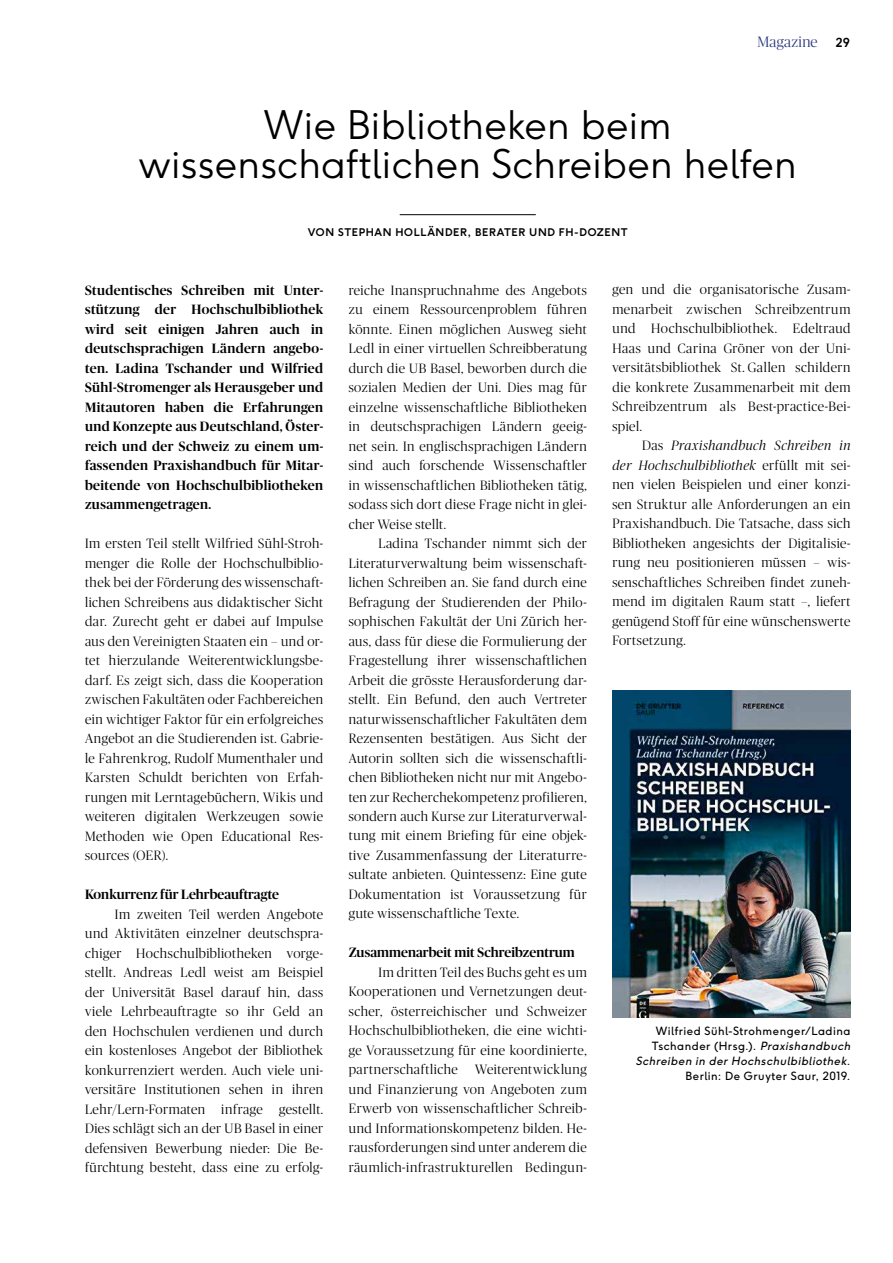
<style>
.page{position:relative;width:893px;height:1263px;background:#fff}
.page>*{position:absolute;margin:0;border:0;box-sizing:border-box;transform-origin:0 0}
.t1{font:300 39px/39px "F37 Ginger";letter-spacing:.01em;color:#000;text-align:center}
.t2{font:300 15px "Publico Banner";letter-spacing:.02em;color:#28367b}
.t3{font:300 13.5px/19.5px "Publico Banner";letter-spacing:.04em;color:#000;text-align:justify}
.t4{font:500 13.5px/19.5px "Publico Banner";letter-spacing:.005em;color:#000;text-align:justify}
.t5{font:11.25px/15px "F37 Ginger";letter-spacing:.045em;color:#000;text-align:right}
.t6{font:700 10.5px "F37 Ginger";letter-spacing:.06em;color:#000}
.s1{font-family:"F37 Ginger";font-weight:700;font-size:12.3px;color:#000}
.s2{font-style:italic}
</style>
<div class="page">
<hr style="left:400px;top:214px;width:136px;height:1px;background:#000">
<img style="left:612px;top:690px;width:238px;height:328px">
<p class="t2" style="left:758px;top:32px;width:94px">Magazine <span class="s1">29</span></p>
<h1 class="t1" style="left:139px;top:105px;width:659px">Wie Bibliotheken beim wissenschaftlichen Schreiben helfen</h1>
<p class="t6" style="left:308px;top:226px;width:321px">VON STEPHAN HOLLÄNDER, BERATER UND FH-DOZENT</p>
<p class="t4" style="left:85px;top:280px;width:240px">Studentisches Schreiben mit Unter&shy;stützung der Hochschulbibliothek wird seit einigen Jahren auch in deutschsprachigen Ländern angebo&shy;ten. Ladina Tschander und Wilfried Sühl-Stromenger als Herausgeber und Mitautoren haben die Erfahrungen und Konzepte aus Deutschland, Öster&shy;reich und der Schweiz zu einem um&shy;fassenden Praxishandbuch für Mitar&shy;beitende von Hochschulbibliotheken zusammengetragen.</p>
<p class="t3" style="left:85px;top:533px;width:240px">Im ersten Teil stellt Wilfried Sühl-Stroh&shy;menger die Rolle der Hochschulbiblio&shy;thek bei der Förderung des wissenschaft&shy;lichen Schreibens aus didaktischer Sicht dar. Zurecht geht er dabei auf Impulse aus den Vereinigten Staaten ein – und or&shy;tet hierzulande Weiterentwicklungsbe&shy;darf. Es zeigt sich, dass die Kooperation zwischen Fakultäten oder Fachbereichen ein wichtiger Faktor für ein erfolgreiches Angebot an die Studierenden ist. Gabrie&shy;le Fahrenkrog, Rudolf Mumenthaler und Karsten Schuldt berichten von Erfah&shy;rungen mit Lerntagebüchern, Wikis und weiteren digitalen Werkzeugen sowie Methoden wie Open Educational Res&shy;sources (OER).</p>
<p class="t4" style="left:85px;top:884px;width:195px">Konkurrenz für Lehrbeauftragte</p>
<p class="t3" style="left:85px;top:903px;width:240px;text-indent:30px">Im zweiten Teil werden Angebote und Aktivitäten einzelner deutschspra&shy;chiger Hochschulbibliotheken vorge&shy;stellt. Andreas Ledl weist am Beispiel der Universität Basel darauf hin, dass viele Lehrbeauftragte so ihr Geld an den Hochschulen verdienen und durch ein kostenloses Angebot der Bibliothek konkurrenziert werden. Auch viele uni&shy;versitäre Institutionen sehen in ihren Lehr/Lern-Formaten infrage gestellt.<br>Dies schlägt sich an der UB Basel in einer defensiven Bewerbung nieder: Die Be&shy;fürchtung besteht, dass eine zu erfolg-</p>
<p class="t3" style="left:349px;top:279px;width:240px">reiche Inanspruchnahme des Angebots zu einem Ressourcenproblem führen könnte. Einen möglichen Ausweg sieht Ledl in einer virtuellen Schreibberatung durch die UB Basel, beworben durch die sozialen Medien der Uni. Dies mag für einzelne wissenschaftliche Bibliotheken in deutschsprachigen Ländern geeig&shy;net sein. In englischsprachigen Ländern sind auch forschende Wissenschaftler in wissenschaftlichen Bibliotheken tätig, sodass sich dort diese Frage nicht in glei&shy;cher Weise stellt.</p>
<p class="t3" style="left:349px;top:533px;width:240px;text-indent:30px">Ladina Tschander nimmt sich der Literaturverwaltung beim wissenschaft&shy;lichen Schreiben an. Sie fand durch eine Befragung der Studierenden der Philo&shy;sophischen Fakultät der Uni Zürich her&shy;aus, dass für diese die Formulierung der Fragestellung ihrer wissenschaftlichen Arbeit die grösste Herausforderung dar&shy;stellt. Ein Befund, den auch Vertreter naturwissenschaftlicher Fakultäten dem Rezensenten bestätigen. Aus Sicht der Autorin sollten sich die wissenschaftli&shy;chen Bibliotheken nicht nur mit Angebo&shy;ten zur Recherchekompetenz profilieren, sondern auch Kurse zur Literaturverwal&shy;tung mit einem Briefing für eine objek&shy;tive Zusammenfassung der Literaturre&shy;sultate anbieten. Quintessenz: Eine gute Dokumentation ist Voraussetzung für gute wissenschaftliche Texte.</p>
<p class="t4" style="left:349px;top:942px;width:228px">Zusammenarbeit mit Schreibzentrum</p>
<p class="t3" style="left:349px;top:962px;width:240px;text-indent:30px">Im dritten Teil des Buchs geht es um Kooperationen und Vernetzungen deut&shy;scher, österreichischer und Schweizer Hochschulbibliotheken, die eine wichti&shy;ge Voraussetzung für eine koordinierte, partnerschaftliche</p>
<p class="t3" style="left:349px;top:1059px;width:240px;text-indent:126px">Weiterentwicklung und Finanzierung von Angeboten zum Erwerb von wissenschaftlicher Schreib&shy;und Informationskompetenz bilden. He&shy;rausforderungen sind unter anderem die räumlich-infrastrukturellen Bedingun-</p>
<p class="t3" style="left:612px;top:279px;width:240px">gen und die organisatorische Zusam&shy;menarbeit zwischen Schreibzentrum und Hochschulbibliothek. Edeltraud Haas und Carina Gröner von der Uni&shy;versitätsbibliothek St. Gallen schildern die konkrete Zusammenarbeit mit dem Schreibzentrum als Best-practice-Bei&shy;spiel.</p>
<p class="t3" style="left:612px;top:435px;width:240px;text-indent:30px">Das <span class="s2">Praxishandbuch Schreiben in der Hochschulbibliothek</span> erfüllt mit sei&shy;nen vielen Beispielen und einer konzi&shy;sen Struktur alle Anforderungen an ein Praxishandbuch. Die Tatsache, dass sich Bibliotheken angesichts der Digitalisie&shy;rung neu positionieren müssen – wis&shy;senschaftliches Schreiben findet zuneh&shy;mend im digitalen Raum statt –, liefert genügend Stoff für eine wünschenswerte Fortsetzung.</p>
<p class="t5" style="left:636px;top:1023px;width:219px">Wilfried Sühl-Strohmenger/Ladina Tschander (Hrsg.). <span class="s2">Praxishandbuch Schreiben in der Hochschulbibliothek</span>.<br>Berlin: De Gruyter Saur, 2019.</p>
</div>
